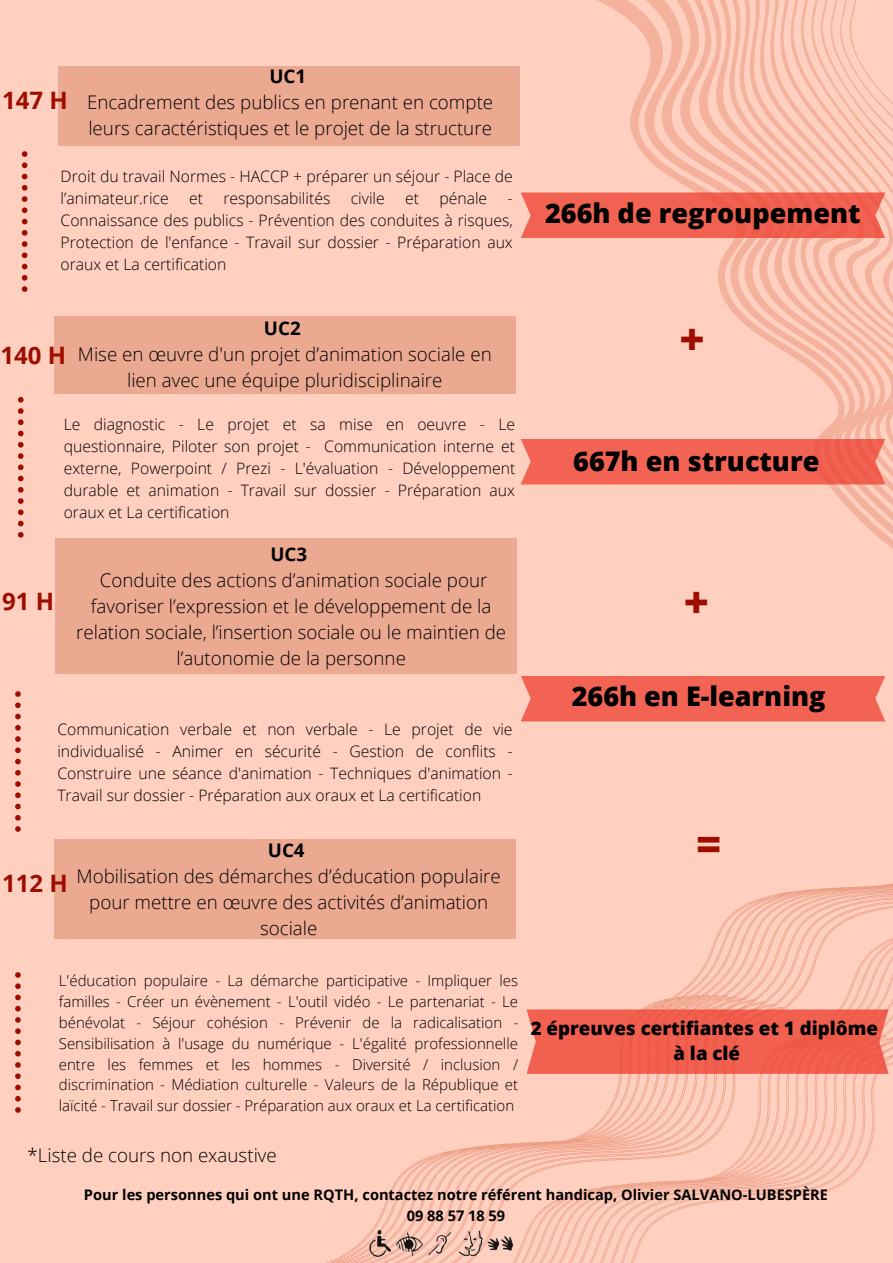
<style>
.page{position:relative;width:893px;height:1263px;background:#ffcfbf}
.page>*{position:absolute;margin:0;border:0;box-sizing:border-box;transform-origin:0 0}
.t1{font:800 43.5px "Open Sans";color:#9d0d00}
.t2{font:800 27px "Open Sans";color:#000}
.t3{font:700 24px "Open Sans";color:#9d0d00}
.t4{font:300 18.75px/25.9px "Open Sans";color:#000;text-align:center}
.t5{font:700 18.75px "Open Sans";color:#000}
.t6{font:800 18.67px "Open Sans";color:#000}
.t7{font:300 15.75px/21.9px "Open Sans";color:#000;text-align:justify}
.t8{font:300 15px/20.9px "Open Sans";color:#000;text-align:justify}
.t9{font:700 14.62px "Open Sans";color:#000}
</style>
<div class="page">
<svg style="left:310px;top:839px;width:583px;height:424px"></svg>
<svg style="left:527px;top:0;width:366px;height:549px"></svg>
<svg style="left:22px;top:151px;width:5px;height:141px"></svg>
<div style="left:59px;top:66px;width:461px;height:79px;background:#eba992"></div>
<div style="left:55px;top:538px;width:461px;height:135px;background:#eba992"></div>
<div style="left:54px;top:839px;width:461px;height:99px;background:#eba992"></div>
<div style="left:54px;top:316px;width:461px;height:78px;background:#eba992"></div>
<svg style="left:15px;top:691px;width:6px;height:141px"></svg>
<svg style="left:18px;top:397px;width:6px;height:141px"></svg>
<svg style="left:15px;top:972px;width:6px;height:141px"></svg>
<svg style="left:521px;top:192px;width:364px;height:46px"></svg>
<svg style="left:521px;top:439px;width:364px;height:45px"></svg>
<div style="left:521px;top:676px;width:364px;height:45px;background:#f26353"></div>
<svg style="left:526px;top:1009px;width:362px;height:65px"></svg>
<img style="left:364px;top:1228px;width:154px;height:35px">
<p class="t3" style="left:2px;top:83px;width:67px">147 H</p>
<p class="t5" style="left:269px;top:63px;width:38px">UC1</p>
<p class="t4" style="left:87px;top:89px;width:407px;text-align:left">Encadrement des publics en prenant en compte leurs caractéristiques et le projet de la structure</p>
<p class="t7" style="left:61px;top:165px;width:454px">Droit du travail Normes - HACCP + préparer un séjour - Place de l’animateur.rice</p>
<p class="t7" style="left:189px;top:187px;width:15px">et</p>
<p class="t7" style="left:223px;top:187px;width:108px">responsabilités</p>
<p class="t7" style="left:351px;top:187px;width:36px">civile</p>
<p class="t7" style="left:405px;top:187px;width:15px">et</p>
<p class="t7" style="left:439px;top:187px;width:49px">pénale</p>
<p class="t7" style="left:61px;top:187px;width:454px;text-indent:447px">- Connaissance des publics - Prévention des conduites à risques, Protection de l'enfance - Travail sur dossier - Préparation aux oraux et La certification</p>
<p class="t2" style="left:545px;top:194px;width:317px">266h de regroupement</p>
<p class="t3" style="left:0;top:339px;width:67px">140 H</p>
<p class="t5" style="left:264px;top:315px;width:38px">UC2</p>
<p class="t4" style="left:78px;top:341px;width:415px">Mise en œuvre d'un projet d’animation sociale en lien avec une équipe pluridisciplinaire</p>
<p class="t3" style="left:2px;top:584px;width:53px">91 H</p>
<p class="t7" style="left:64px;top:413px;width:453px">Le diagnostic - Le projet et sa mise en oeuvre - Le questionnaire, Piloter son projet - Communication interne et externe, Powerpoint / Prezi - L'évaluation - Développement durable et animation - Travail sur dossier - Préparation aux oraux et La certification</p>
<p class="t5" style="left:270px;top:541px;width:38px">UC3</p>
<p class="t4" style="left:76px;top:567px;width:431px">Conduite des actions d’animation sociale pour favoriser l’expression et le développement de la relation sociale, l’insertion sociale ou le maintien de l’autonomie de la personne</p>
<p class="t7" style="left:57px;top:718px;width:457px">Communication verbale et non verbale - Le projet de vie individualisé - Animer en sécurité - Gestion de conflits - Construire une séance d'animation - Techniques d'animation - Travail sur dossier - Préparation aux oraux et La certification</p>
<p class="t3" style="left:2px;top:866px;width:67px">112 H</p>
<p class="t5" style="left:268px;top:837px;width:38px">UC4</p>
<p class="t4" style="left:76px;top:863px;width:426px">Mobilisation des démarches d’éducation populaire pour mettre en œuvre des activités d’animation sociale</p>
<p class="t1" style="left:680px;top:309px;width:26px">+</p>
<p class="t2" style="left:573px;top:443px;width:248px">667h en structure</p>
<p class="t1" style="left:684px;top:571px;width:26px">+</p>
<p class="t2" style="left:572px;top:678px;width:255px">266h en E-learning</p>
<p class="t1" style="left:696px;top:813px;width:26px">=</p>
<p class="t8" style="left:59px;top:970px;width:461px">L'éducation populaire - La démarche participative - Impliquer les familles - Créer un évènement - L'outil vidéo - Le partenariat - Le bénévolat - Séjour cohésion - Prévenir de la radicalisation - Sensibilisation à l'usage du numérique - L'égalité professionnelle entre les femmes et les hommes - Diversité / inclusion / discrimination - Médiation culturelle - Valeurs de la République et laïcité - Travail sur dossier - Préparation aux oraux et La certification</p>
<p class="t4" style="left:27px;top:1141px;width:251px">*Liste de cours non exaustive</p>
<p class="t6" style="left:531px;top:1015px;width:349px">2 épreuves certifiantes et 1 diplôme</p>
<p class="t6" style="left:673px;top:1040px;width:68px">à la clé</p>
<p class="t9" style="left:84px;top:1184px;width:745px">Pour les personnes qui ont une RQTH, contactez notre référent handicap, Olivier SALVANO-LUBESPÈRE</p>
<p class="t9" style="left:407px;top:1205px;width:100px">09 88 57 18 59</p>
</div>
